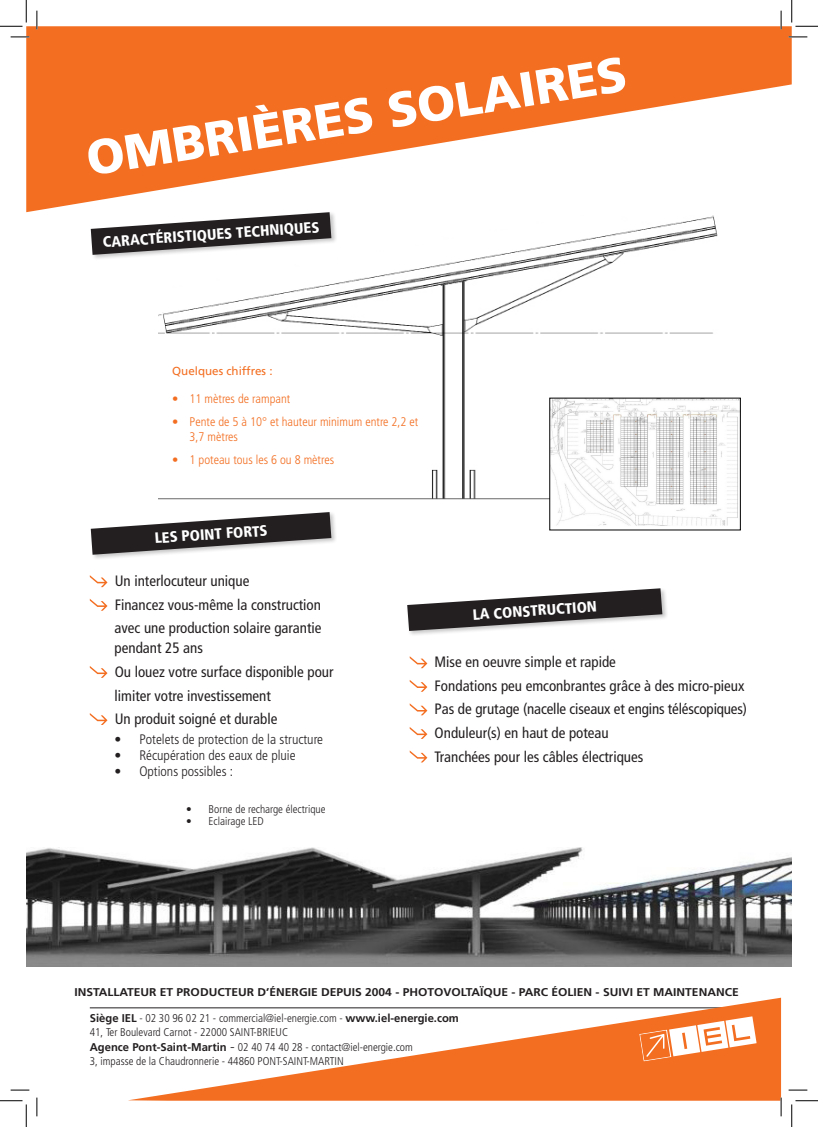
<style>
.page{position:relative;width:818px;height:1127px;background:#fff}
.page>*{position:absolute;margin:0;border:0;box-sizing:border-box;transform-origin:0 0}
.titre_cartouche{font:48.75px "Frutiger LT 75 Blk";color:#fff}
.texte{font:15px/20px "Frutiger LT 57 Cn";color:#231f20}
.titre_cartouche_02{font:15px "Frutiger LT 77 Blk Cn";color:#fff}
.t1{font:13.75px "Frutiger LT 47 Lt Cn";color:#231f20}
.t2{font:12.5px/15px "Frutiger LT 47 Lt Cn";color:#f36e21}
.t3{font:11.62px "Frutiger LT 55 Rm";color:#f36e21}
.legende{font:11.25px/13.5px "Frutiger LT 47 Lt Cn";color:#231f20}
.t4{font:11.25px "Frutiger LT 65 Bd";color:#231f20;scale:1.07 1}
.s1{font-family:"Frutiger LT 65 Bd"}
.s2{font-family:"Minion Pro";font-size:15px}
</style>
<div class="page">
<img style="left:159px;top:215px;width:559px;height:285px">
<svg style="left:90px;top:575px;width:17px;height:12px"></svg>
<svg style="left:90px;top:599px;width:17px;height:11px"></svg>
<svg style="left:90px;top:666px;width:17px;height:11px"></svg>
<svg style="left:90px;top:713px;width:17px;height:11px"></svg>
<svg style="left:410px;top:656px;width:17px;height:12px"></svg>
<svg style="left:410px;top:680px;width:17px;height:11px"></svg>
<svg style="left:410px;top:703px;width:17px;height:12px"></svg>
<svg style="left:410px;top:727px;width:17px;height:11px"></svg>
<svg style="left:410px;top:750px;width:17px;height:12px"></svg>
<svg style="left:26px;top:26px;width:766px;height:186px;fill:#f36e21"></svg>
<hr style="left:90px;top:1007px;width:668px;height:1px;background:#231f20">
<svg style="left:128px;top:997px;width:653px;height:103px"></svg>
<svg style="left:639px;top:1016px;width:117px;height:45px"></svg>
<img style="left:551px;top:399px;width:188px;height:127px">
<div style="left:90px;top:211px;width:247px;height:50px;background:#231f20;opacity:.25"></div>
<svg style="left:91px;top:212px;width:59px;height:43px"></svg>
<div style="left:90px;top:511px;width:247px;height:50px;background:#231f20;opacity:.25"></div>
<svg style="left:91px;top:512px;width:240px;height:42px"></svg>
<div style="left:406px;top:587px;width:263px;height:50px;background:#231f20;opacity:.25"></div>
<svg style="left:407px;top:588px;width:255px;height:43px"></svg>
<img style="left:26px;top:847px;width:766px;height:118px">
<svg style="left:150px;top:209px;width:474px;height:105px"></svg>
<svg style="left:11px;top:36px;width:18px;height:2px"></svg>
<svg style="left:788px;top:36px;width:19px;height:2px"></svg>
<svg style="left:11px;top:1089px;width:18px;height:1px"></svg>
<svg style="left:788px;top:1089px;width:19px;height:1px"></svg>
<svg style="left:36px;top:11px;width:2px;height:18px"></svg>
<svg style="left:36px;top:1097px;width:2px;height:18px"></svg>
<svg style="left:780px;top:11px;width:2px;height:18px"></svg>
<svg style="left:780px;top:1097px;width:2px;height:18px"></svg>
<svg style="left:0;top:0;width:27px;height:27px"></svg>
<svg style="left:0;top:1100px;width:27px;height:26px"></svg>
<svg style="left:791px;top:0;width:27px;height:27px"></svg>
<svg style="left:791px;top:1100px;width:27px;height:26px"></svg>
<p class="titre_cartouche" style="left:82px;top:130px;width:547px;rotate:-9deg">OMBRIÈRES SOLAIRES</p>
<p class="titre_cartouche_02" style="left:102px;top:233px;width:218px;rotate:-4deg">CARACTÉRISTIQUES TECHNIQUES</p>
<p class="t3" style="left:172px;top:364px;width:102px">Quelques chiffres :</p>
<p class="t2" style="left:172px;top:391px;width:120px">• 11 mètres de rampant</p>
<p class="t2" style="left:190px;top:414px;width:230px;text-indent:-17px">• Pente de 5 à 10° et hauteur minimum entre 2,2 et<br>3,7 mètres</p>
<p class="t2" style="left:172px;top:452px;width:163px">• 1 poteau tous les 6 ou 8 mètres</p>
<p class="titre_cartouche_02" style="left:154px;top:529px;width:115px;rotate:-4deg">LES POINT FORTS</p>
<p class="texte" style="left:115px;top:571px;width:136px">Un interlocuteur unique</p>
<p class="texte" style="left:115px;top:594px;width:208px">Financez vous-même la construction</p>
<p class="texte" style="left:115px;top:618px;width:208px">avec une production solaire garantie pendant 25 ans</p>
<p class="texte" style="left:115px;top:661px;width:220px">Ou louez votre surface disponible pour</p>
<p class="texte" style="left:115px;top:685px;width:158px">limiter votre investissement</p>
<p class="texte" style="left:115px;top:708px;width:164px">Un produit soigné et durable</p>
<p class="t1" style="left:115px;top:731px;width:210px">• Potelets de protection de la structure</p>
<p class="t1" style="left:115px;top:747px;width:182px">• Récupération des eaux de pluie</p>
<p class="t1" style="left:115px;top:763px;width:120px">• Options possibles :</p>
<p class="legende" style="left:186px;top:802px;width:141px">• Borne de recharge électrique</p>
<p class="legende" style="left:186px;top:813px;width:79px">• Eclairage LED</p>
<p class="titre_cartouche_02" style="left:472px;top:605px;width:126px;rotate:-4deg">LA CONSTRUCTION</p>
<p class="texte" style="left:435px;top:652px;width:183px">Mise en oeuvre simple et rapide</p>
<p class="texte" style="left:435px;top:675px;width:311px">Fondations peu emconbrantes grâce à des micro-pieux</p>
<p class="texte" style="left:435px;top:699px;width:314px">Pas de grutage (nacelle ciseaux et engins téléscopiques)</p>
<p class="texte" style="left:435px;top:722px;width:176px">Onduleur(s) en haut de poteau</p>
<p class="texte" style="left:435px;top:746px;width:210px">Tranchées pour les câbles électriques</p>
<p class="t4" style="left:74px;top:985px;width:622px">INSTALLATEUR ET PRODUCTEUR D’ÉNERGIE DEPUIS 2004 - PHOTOVOLTAÏQUE - PARC ÉOLIEN - SUIVI ET MAINTENANCE</p>
<p class="legende" style="left:90px;top:1011px;width:371px"><span class="s1">Siège IEL</span> - 02 30 96 02 21 - commercial@iel-energie.com - <span class="s1">www.iel-energie.com<br></span>41, Ter Boulevard Carnot - 22000 SAINT-BRIEUC</p>
<p class="legende" style="left:90px;top:1040px;width:325px"><span class="s1">Agence Pont-Saint-Martin</span> <span class="s2">-</span> 02 40 74 40 28 - contact@iel-energie.com</p>
<p class="legende" style="left:90px;top:1053px;width:255px">3, impasse de la Chaudronnerie - 44860 PONT-SAINT-MARTIN</p>
</div>
